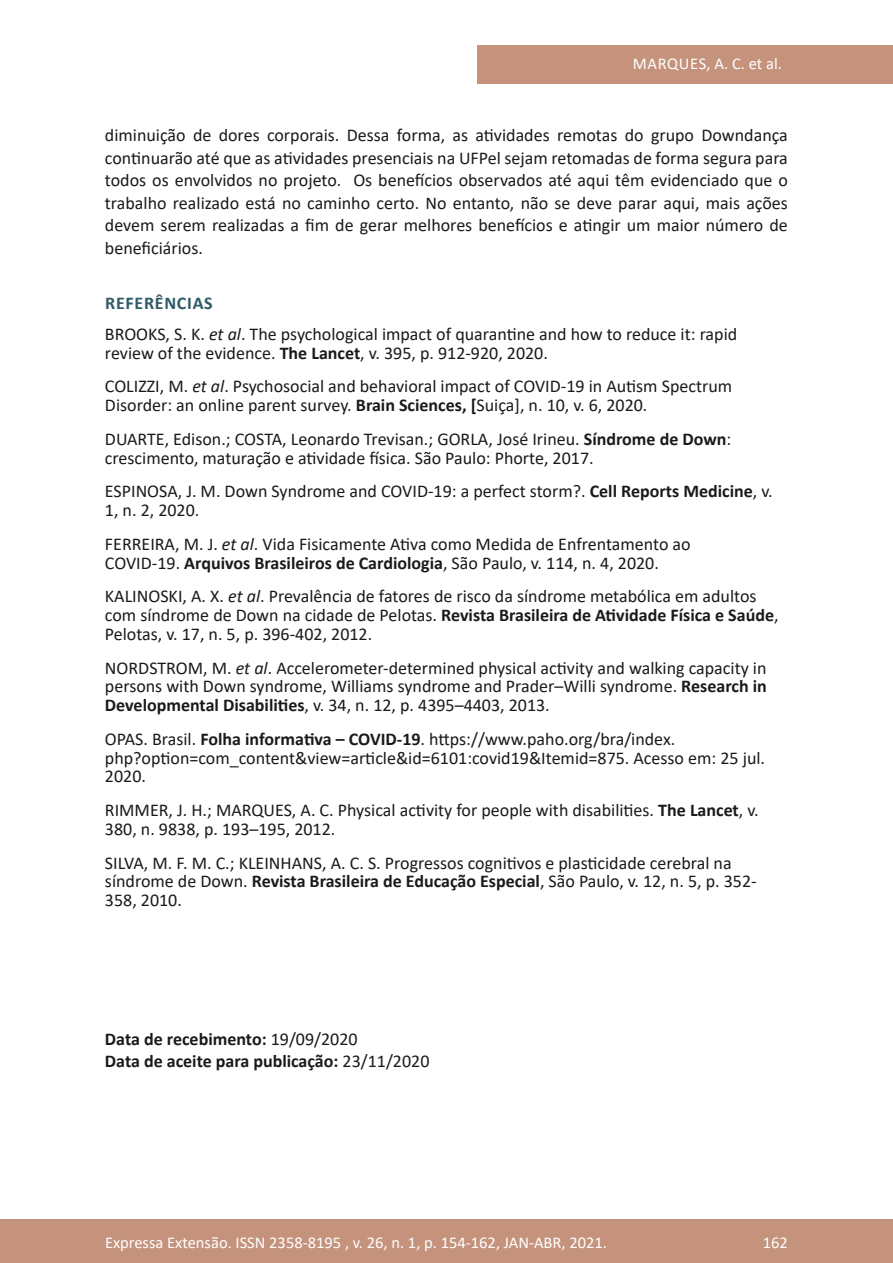
<style>
.page{position:relative;width:893px;height:1263px;background:#fff}
.page>*{position:absolute;margin:0;border:0;box-sizing:border-box;transform-origin:0 0}
.referencia{font:18px/18.8px "Calibri";color:#1a1a1a}
.texto{font:18px/22.5px "Calibri";color:#1a1a1a;text-align:justify}
.texto-2{font:700 18px "Calibri";color:#1a1a1a}
.subtitulo{font:700 18px "Calibri";letter-spacing:.04em;color:#2e5b65}
.t1{font:16.5px "Calibri";color:#fff}
.t2{font:16.5px "Calibri";letter-spacing:.035em;color:#fff}
.s1{font-style:italic}
.s2{font-weight:700}
.s3{font-weight:400}
</style>
<div class="page">
<div style="left:0;top:1219px;width:893px;height:44px;background:#c5927c"></div>
<div style="left:477px;top:45px;width:416px;height:39px;background:#c5927c"></div>
<p class="t2" style="left:633px;top:52px;width:151px">MARQUES, A. C. et al.</p>
<p class="texto" style="left:105px;top:123px;width:684px">diminuição de dores corporais. Dessa forma, as atividades remotas do grupo Downdança continuarão até que as atividades presenciais na UFPel sejam retomadas de forma segura para todos os envolvidos no projeto. Os benefícios observados até aqui têm evidenciado que o trabalho realizado está no caminho certo. No entanto, não se deve parar aqui, mais ações devem serem realizadas a fim de gerar melhores benefícios e atingir um maior número de beneficiários.</p>
<p class="subtitulo" style="left:105px;top:290px;width:109px">REFERÊNCIAS</p>
<p class="referencia" style="left:105px;top:324px;width:634px">BROOKS, S. K. <span class="s1">et al</span>. The psychological impact of quarantine and how to reduce it: rapid review of the evidence. <span class="s2">The Lancet</span>, v. 395, p. 912-920, 2020.</p>
<p class="referencia" style="left:105px;top:376px;width:629px">COLIZZI, M. <span class="s1">et al</span>. Psychosocial and behavioral impact of COVID-19 in Autism Spectrum<br>Disorder: an online parent survey. <span class="s2">Brain Sciences, [</span>Suiça], n. 10, v. 6, 2020.</p>
<p class="referencia" style="left:105px;top:429px;width:628px">DUARTE, Edison.; COSTA, Leonardo Trevisan.; GORLA, José Irineu. <span class="s2">Síndrome de Down</span>: crescimento, maturação e atividade física. São Paulo: Phorte, 2017.</p>
<p class="referencia" style="left:105px;top:481px;width:669px">ESPINOSA, J. M. Down Syndrome and COVID-19: a perfect storm?. <span class="s2">Cell Reports Medicine</span>, v.<br>1, n. 2, 2020.</p>
<p class="referencia" style="left:105px;top:534px;width:587px">FERREIRA, M. J. <span class="s1">et al</span>. Vida Fisicamente Ativa como Medida de Enfrentamento ao<br>COVID-19. <span class="s2">Arquivos Brasileiros de Cardiologia</span>, São Paulo, v. 114, n. 4, 2020.</p>
<p class="referencia" style="left:105px;top:586px;width:675px">KALINOSKI, A. X. <span class="s1">et al</span>. Prevalência de fatores de risco da síndrome metabólica em adultos com síndrome de Down na cidade de Pelotas. <span class="s2">Revista Brasileira de Atividade Física e Saúde</span>,<br>Pelotas, v. 17, n. 5, p. 396-402, 2012.</p>
<p class="referencia" style="left:105px;top:658px;width:663px;text-align:justify">NORDSTROM, M. <span class="s1">et al</span>. Accelerometer-determined physical activity and walking capacity in persons with Down syndrome, Williams syndrome and Prader–Willi syndrome. <span class="s2">Research in Developmental Disabilities</span>, v. 34, n. 12, p. 4395–4403, 2013.</p>
<p class="referencia" style="left:105px;top:729px;width:662px">OPAS. Brasil. <span class="s2">Folha informativa – COVID-19</span>. https://www.paho.org/bra/index. php?option=com_content&amp;view=article&amp;id=6101:covid19&amp;Itemid=875. Acesso em: 25 jul.<br>2020.</p>
<p class="referencia" style="left:105px;top:800px;width:655px">RIMMER, J. H.; MARQUES, A. C. Physical activity for people with disabilities. <span class="s2">The Lancet</span>, v.<br>380, n. 9838, p. 193–195, 2012.</p>
<p class="referencia" style="left:105px;top:853px;width:653px">SILVA, M. F. M. C.; KLEINHANS, A. C. S. Progressos cognitivos e plasticidade cerebral na síndrome de Down. <span class="s2">Revista Brasileira de Educação Especial</span>, São Paulo, v. 12, n. 5, p. 352-<br>358, 2010.</p>
<p class="texto-2" style="left:105px;top:1026px;width:254px">Data de recebimento: <span class="s3">19/09/2020</span></p>
<p class="texto-2" style="left:105px;top:1049px;width:326px">Data de aceite para publicação: <span class="s3">23/11/2020</span></p>
<p class="t1" style="left:105px;top:1230px;width:503px">Expressa Extensão. ISSN 2358-8195 , v. 26, n. 1, p. 154-162, JAN-ABR, 2021.</p>
<p class="t1" style="left:763px;top:1230px;width:27px">162</p>
</div>
